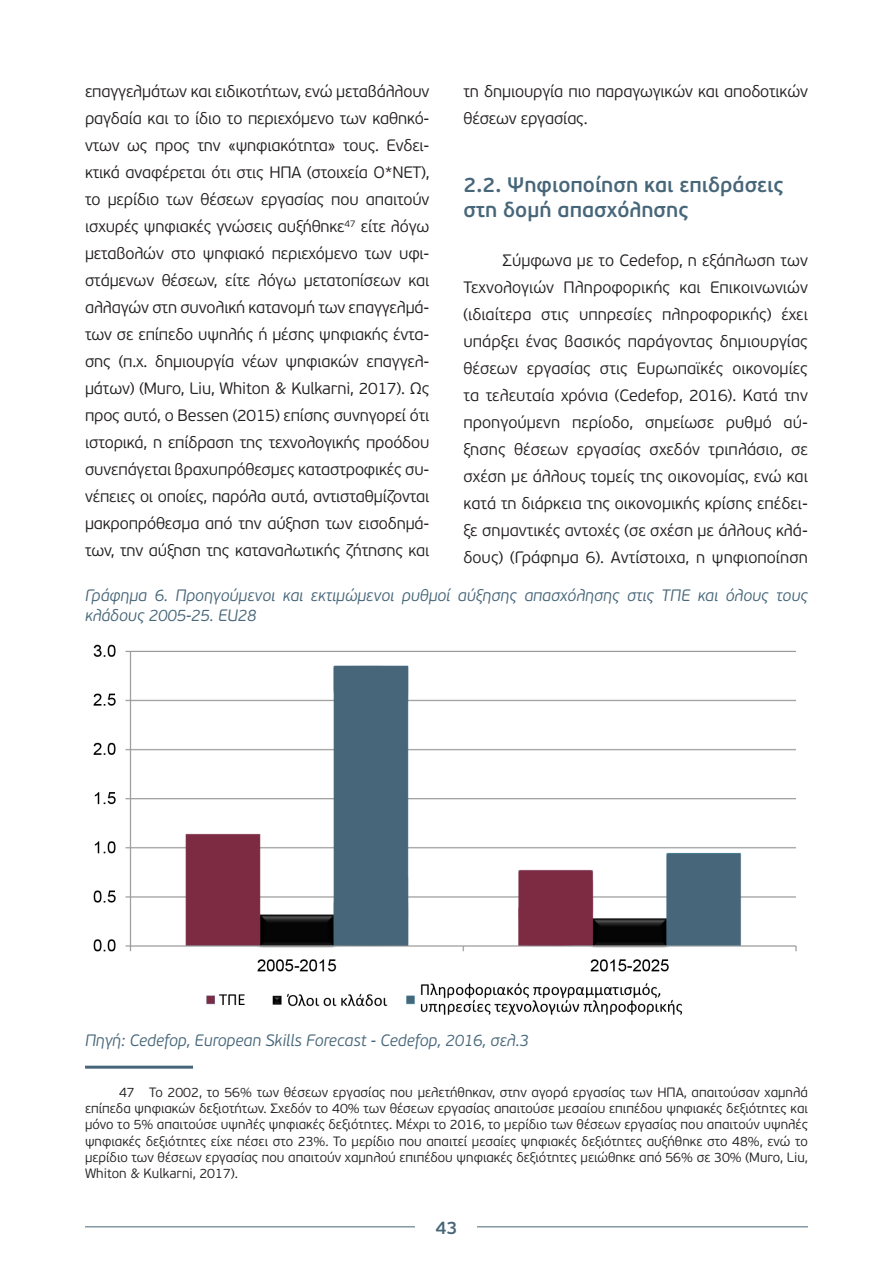
<style>
.page{position:relative;width:893px;height:1263px;background:#fff}
.page>*{position:absolute;margin:0;border:0;box-sizing:border-box;transform-origin:0 0}
.ΤΙΤΛΟΙ{font:600 21px/25.2px "PF Beau Sans Pro";color:#476679}
.t1{font:600 18px "PF Beau Sans Pro";color:#476679}
.Paragraph_Style_2{font:300 16.5px/27px "PF Beau Sans Pro";letter-spacing:-.01em;color:#231f20;text-align:justify}
.λεζαντα{font:italic 300 16.5px/19.8px "PF Beau Sans Pro";color:#476679}
.υποσημειωση{font:300 13.5px/16.2px "PF Beau Sans Pro";color:#231f20;text-align:justify}
</style>
<div class="page">
<hr style="left:85px;top:1226px;width:723px;height:1px;background:#476679">
<div style="left:416px;top:1203px;width:61px;height:49px;background:#fff"></div>
<hr style="left:85px;top:1066px;width:108px;height:3px;background:#476679">
<img style="left:93px;top:644px;width:704px;height:371px">
<p class="Paragraph_Style_2" style="left:85px;top:79px;width:346px">επαγγελμάτων και ειδικοτήτων, ενώ μεταβάλλουν ραγδαία και το ίδιο το περιεχόμενο των καθηκό&shy;ντων ως προς την «ψηφιακότητα» τους. Ενδει&shy;κτικά αναφέρεται ότι στις ΗΠΑ (στοιχεία O*NET), το μερίδιο των θέσεων εργασίας που απαιτούν ισχυρές ψηφιακές γνώσεις αυξήθηκε<sup>47</sup> είτε λόγω μεταβολών στο ψηφιακό περιεχόμενο των υφι&shy;στάμενων θέσεων, είτε λόγω μετατοπίσεων και αλλαγών στη συνολική κατανομή των επαγγελμά&shy;των σε επίπεδο υψηλής ή μέσης ψηφιακής έντα&shy;σης (π.χ. δημιουργία νέων ψηφιακών επαγγελ&shy;μάτων) (Muro, Liu, Whiton &amp; Kulkarni, 2017). Ως προς αυτό, ο Bessen (2015) επίσης συνηγορεί ότι ιστορικά, η επίδραση της τεχνολογικής προόδου συνεπάγεται βραχυπρόθεσμες καταστροφικές συ&shy;νέπειες οι οποίες, παρόλα αυτά, αντισταθμίζονται μακροπρόθεσμα από την αύξηση των εισοδημά&shy;των, την αύξηση της καταναλωτικής ζήτησης και</p>
<p class="Paragraph_Style_2" style="left:463px;top:79px;width:346px">τη δημιουργία πιο παραγωγικών και αποδοτικών θέσεων εργασίας.</p>
<p class="ΤΙΤΛΟΙ" style="left:463px;top:173px;width:322px">2.2. Ψηφιοποίηση και επιδράσεις στη δομή απασχόλησης</p>
<p class="Paragraph_Style_2" style="left:463px;top:247px;width:346px;text-indent:39px">Σύμφωνα με το Cedefop, η εξάπλωση των Τεχνολογιών Πληροφορικής και Επικοινωνιών (ιδιαίτερα στις υπηρεσίες πληροφορικής) έχει υπάρξει ένας βασικός παράγοντας δημιουργίας θέσεων εργασίας στις Ευρωπαϊκές οικονομίες τα τελευταία χρόνια (Cedefop, 2016). Κατά την προηγούμενη περίοδο, σημείωσε ρυθμό αύ&shy;ξησης θέσεων εργασίας σχεδόν τριπλάσιο, σε σχέση με άλλους τομείς της οικονομίας, ενώ και κατά τη διάρκεια της οικονομικής κρίσης επέδει&shy;ξε σημαντικές αντοχές (σε σχέση με άλλους κλά&shy;δους) (Γράφημα 6). Aντίστοιχα, η ψηφιοποίηση</p>
<p class="λεζαντα" style="left:85px;top:585px;width:724px">Γράφημα 6. Προηγούμενοι και εκτιμώμενοι ρυθμοί αύξησης απασχόλησης στις ΤΠΕ και όλους τους κλάδους 2005-25. EU28</p>
<p class="λεζαντα" style="left:85px;top:1031px;width:445px">Πηγή: Cedefop, European Skills Forecast - Cedefop, 2016, σελ.3</p>
<p class="υποσημειωση" style="left:85px;top:1084px;width:724px;text-indent:34px">47 Το 2002, το 56% των θέσεων εργασίας που μελετήθηκαν, στην αγορά εργασίας των ΗΠΑ, απαιτούσαν χαμηλά επίπεδα ψηφιακών δεξιοτήτων. Σχεδόν το 40% των θέσεων εργασίας απαιτούσε μεσαίου επιπέδου ψηφιακές δεξιότητες και μόνο το 5% απαιτούσε υψηλές ψηφιακές δεξιότητες. Μέχρι το 2016, το μερίδιο των θέσεων εργασίας που απαιτούν υψηλές ψηφιακές δεξιότητες είχε πέσει στο 23%. Το μερίδιο που απαιτεί μεσαίες ψηφιακές δεξιότητες αυξήθηκε στο 48%, ενώ το μερίδιο των θέσεων εργασίας που απαιτούν χαμηλού επιπέδου ψηφιακές δεξιότητες μειώθηκε από 56% σε 30% (Muro, Liu, Whiton &amp; Kulkarni, 2017).</p>
<p class="t1" style="left:435px;top:1217px;width:24px">43</p>
</div>
